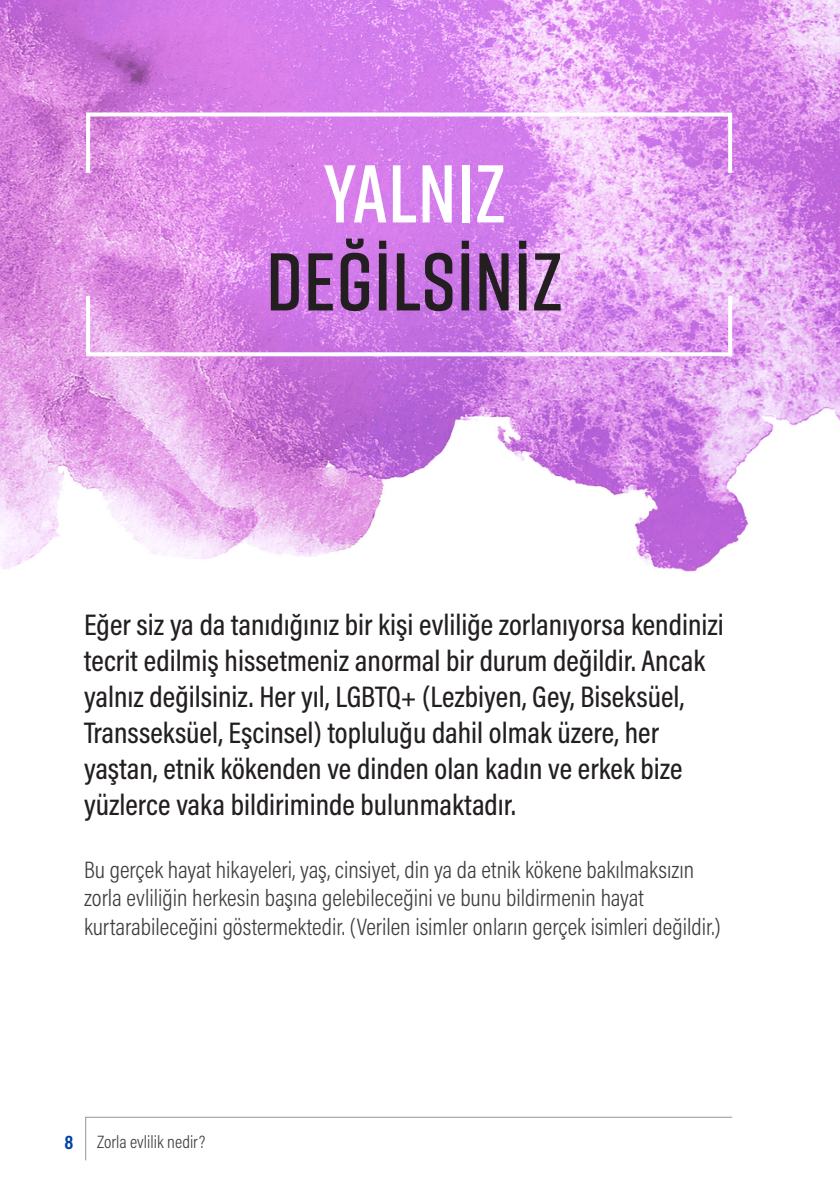
<style>
.page{position:relative;width:840px;height:1191px;background:#fff}
.page>*{position:absolute;margin:0;border:0;box-sizing:border-box;transform-origin:0 0}
.t1{font:600 81.6px/88px "Rift";letter-spacing:.01em;color:#231f20;text-align:center}
.Stand_first{font:500 30px/36px "Acumin Pro Cond";color:#231f20}
.Body_copy{font:300 24px/28.8px "Acumin Pro Cond";color:#3e3e3f}
.t2{font:300 18px "Acumin Pro Cond";color:#3e3e3f}
.s1{color:#fff}
.s2{font-weight:700;font-size:20px;color:#0042a3}
</style>
<div class="page">
<img style="left:0;top:0;width:839px;height:572px">
<div style="left:86px;top:294px;width:645px;height:62px;border:4px solid #fff"></div>
<div style="left:86px;top:112px;width:645px;height:63px;border:4px solid #fff"></div>
<svg style="left:85px;top:1116px;width:647px;height:45px"></svg>
<h1 class="t1" style="left:266px;top:148px;width:297px"><span class="s1">YALNIZ<br></span>DEĞİLSİNİZ</h1>
<p class="Stand_first" style="left:84px;top:606px;width:641px">Eğer siz ya da tanıdığınız bir kişi evliliğe zorlanıyorsa kendinizi tecrit edilmiş hissetmeniz anormal bir durum değildir. Ancak yalnız değilsiniz. Her yıl, LGBTQ+ (Lezbiyen, Gey, Biseksüel, Transseksüel, Eşcinsel) topluluğu dahil olmak üzere, her yaştan, etnik kökenden ve dinden olan kadın ve erkek bize yüzlerce vaka bildiriminde bulunmaktadır.</p>
<p class="Body_copy" style="left:84px;top:854px;width:638px">Bu gerçek hayat hikayeleri, yaş, cinsiyet, din ya da etnik kökene bakılmaksızın zorla evliliğin herkesin başına gelebileceğini ve bunu bildirmenin hayat kurtarabileceğini göstermektedir. (Verilen isimler onların gerçek isimleri değildir.)</p>
<p class="t2" style="left:64px;top:1129px;width:142px"><span class="s2">8</span> Zorla evlilik nedir?</p>
</div>
